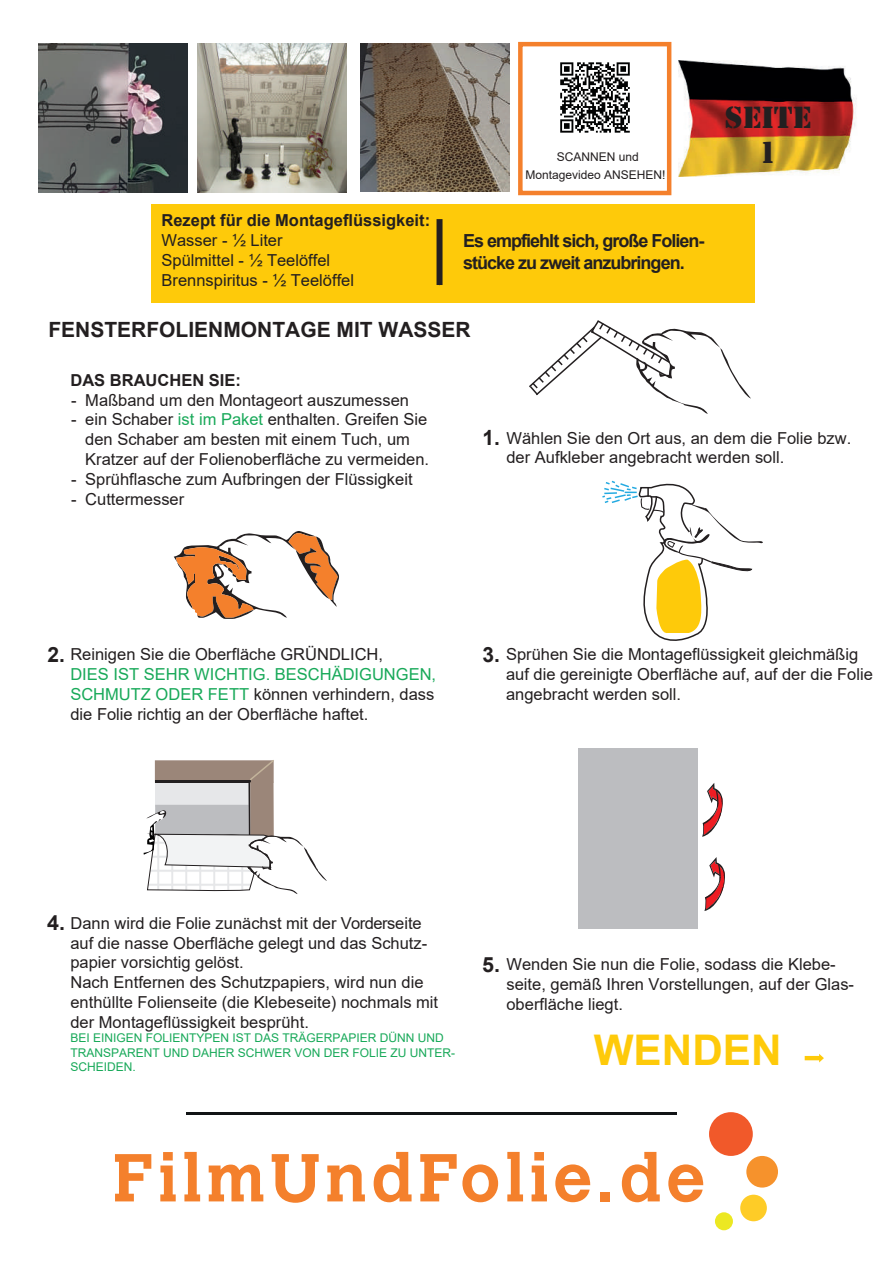
<style>
.page{position:relative;width:893px;height:1263px;background:#fff}
.page>*{position:absolute;margin:0;border:0;box-sizing:border-box;transform-origin:0 0}
.t1{font:700 42.3px "Arial";color:#feca0a}
.t2{font:31.8px/35px "Stencil";color:#231f20;text-align:center}
.t3{font:700 21px "Arial";color:#231f20}
.t4{font:700 18px/21.6px "Arial";letter-spacing:-.055em;color:#231f20}
.t5{font:16.5px/19.8px "Arial";color:#231f20}
.t6{font:700 16.5px "Arial";color:#231f20}
.t7{font:12px/14.4px "Arial";color:#18a959}
.t8{font:12px/18px "Arial";color:#231f20;text-align:center}
.s1{color:#18a959}
.s2{font-weight:700;font-size:21px}
</style>
<div class="page">
<img style="left:679px;top:60px;width:178px;height:117px">
<div style="left:151px;top:204px;width:603px;height:98px;background:#feca0a"></div>
<svg style="left:174px;top:531px;width:165px;height:88px"></svg>
<svg style="left:529px;top:321px;width:222px;height:93px"></svg>
<svg style="left:602px;top:480px;width:161px;height:161px"></svg>
<div style="left:436px;top:219px;width:6px;height:66px;background:#231f20"></div>
<div style="left:579px;top:748px;width:119px;height:180px;background:#bcbdc0"></div>
<svg style="left:702px;top:783px;width:21px;height:54px"></svg>
<svg style="left:704px;top:857px;width:21px;height:54px"></svg>
<svg style="left:143px;top:760px;width:184px;height:134px"></svg>
<div style="left:518px;top:42px;width:153px;height:153px;border:4px solid #f4802c"></div>
<img style="left:560px;top:62px;width:70px;height:71px">
<img style="left:198px;top:43px;width:148px;height:149px">
<svg style="left:115px;top:1154px;width:36px;height:47px"></svg>
<svg style="left:160px;top:1152px;width:16px;height:49px"></svg>
<svg style="left:184px;top:1152px;width:16px;height:49px"></svg>
<svg style="left:209px;top:1164px;width:54px;height:37px"></svg>
<svg style="left:272px;top:1154px;width:47px;height:49px"></svg>
<svg style="left:327px;top:1164px;width:38px;height:37px"></svg>
<svg style="left:374px;top:1152px;width:38px;height:50px"></svg>
<svg style="left:420px;top:1154px;width:78px;height:48px"></svg>
<svg style="left:507px;top:1152px;width:16px;height:49px"></svg>
<svg style="left:532px;top:1152px;width:15px;height:49px"></svg>
<svg style="left:555px;top:1164px;width:35px;height:38px"></svg>
<div style="left:600px;top:1192px;width:10px;height:9px;background:#f4802c"></div>
<svg style="left:622px;top:1152px;width:38px;height:50px"></svg>
<svg style="left:668px;top:1164px;width:35px;height:38px"></svg>
<div style="left:709px;top:1112px;width:44px;height:44px;background:#f1592a;border-radius:50%"></div>
<div style="left:746px;top:1156px;width:32px;height:31px;background:#f6922c;border-radius:50%"></div>
<div style="left:740px;top:1195px;width:27px;height:26px;background:#fecc27;border-radius:50%"></div>
<div style="left:715px;top:1212px;width:18px;height:18px;background:#ece822;border-radius:50%"></div>
<hr style="left:186px;top:1112px;width:490px;height:2px;background:#111416">
<svg style="left:805px;top:1054px;width:19px;height:8px"></svg>
<img style="left:360px;top:43px;width:149px;height:149px">
<img style="left:38px;top:43px;width:149px;height:149px">
<p class="t6" style="left:162px;top:209px;width:270px">Rezept für die Montageflüssigkeit:</p>
<p class="t5" style="left:162px;top:230px;width:194px">Wasser - ½ Liter<br>Spülmittel - ½ Teelöffel<br>Brennspiritus - ½ Teelöffel</p>
<p class="t8" style="left:526px;top:148px;width:142px">SCANNEN und<br>Montagevideo ANSEHEN!</p>
<p class="t4" style="left:463px;top:230px;width:243px">Es empfiehlt sich, große Folien&shy;stücke zu zweit anzubringen.</p>
<p class="t3" style="left:48px;top:315px;width:424px">FENSTERFOLIENMONTAGE MIT WASSER</p>
<p class="t6" style="left:70px;top:368px;width:172px">DAS BRAUCHEN SIE:</p>
<h2 class="t2" style="left:725px;top:101px;width:88px">SEITE<br>1</h2>
<p class="t5" style="left:71px;top:390px;width:7px">- -</p>
<p class="t5" style="left:71px;top:469px;width:7px">- -</p>
<p class="t5" style="left:85px;top:390px;width:345px">Maßband um den Montageort auszumessen ein Schaber <span class="s1">ist im Paket</span> enthalten. Greifen Sie den Schaber am besten mit einem Tuch, um Kratzer auf der Folienoberfläche zu vermeiden.<br>Sprühflasche zum Aufbringen der Flüssigkeit Cuttermesser</p>
<p class="t5" style="left:506px;top:428px;width:346px;text-indent:-24px"><span class="s2">1.</span> Wählen Sie den Ort aus, an dem die Folie bzw. der Aufkleber angebracht werden soll.</p>
<p class="t5" style="left:70px;top:644px;width:367px;text-indent:-23px"><span class="s2">2.</span> Reinigen Sie die Oberfläche GRÜNDLICH,<br><span class="s1">DIES IST SEHR WICHTIG. BESCHÄDIGUNGEN, SCHMUTZ ODER FETT</span> können verhindern, dass die Folie richtig an der Oberfläche haftet.</p>
<p class="t5" style="left:506px;top:645px;width:368px;text-indent:-23px"><span class="s2">3.</span> Sprühen Sie die Montageflüssigkeit gleichmäßig auf die gereinigte Oberfläche auf, auf der die Folie angebracht werden soll.</p>
<p class="t3" style="left:47px;top:908px;width:19px">4.</p>
<p class="t5" style="left:70px;top:913px;width:369px">Dann wird die Folie zunächst mit der Vorderseite auf die nasse Oberfläche gelegt und das Schutz&shy;papier vorsichtig gelöst.<br>Nach Entfernen des Schutzpapiers, wird nun die enthüllte Folienseite (die Klebeseite) nochmals mit der Montageflüssigkeit besprüht.</p>
<p class="t7" style="left:70px;top:1031px;width:386px">BEI EINIGEN FOLIENTYPEN IST DAS TRÄGERPAPIER DÜNN UND<br>TRANSPARENT UND DAHER SCHWER VON DER FOLIE ZU UNTER-<br>SCHEIDEN.</p>
<p class="t5" style="left:506px;top:955px;width:349px;text-indent:-24px"><span class="s2">5.</span> Wenden Sie nun die Folie, sodass die Klebe&shy;seite, gemäß Ihren Vorstellungen, auf der Glas&shy;oberfläche liegt.</p>
<h1 class="t1" style="left:594px;top:1021px;width:189px">WENDEN</h1>
</div>
